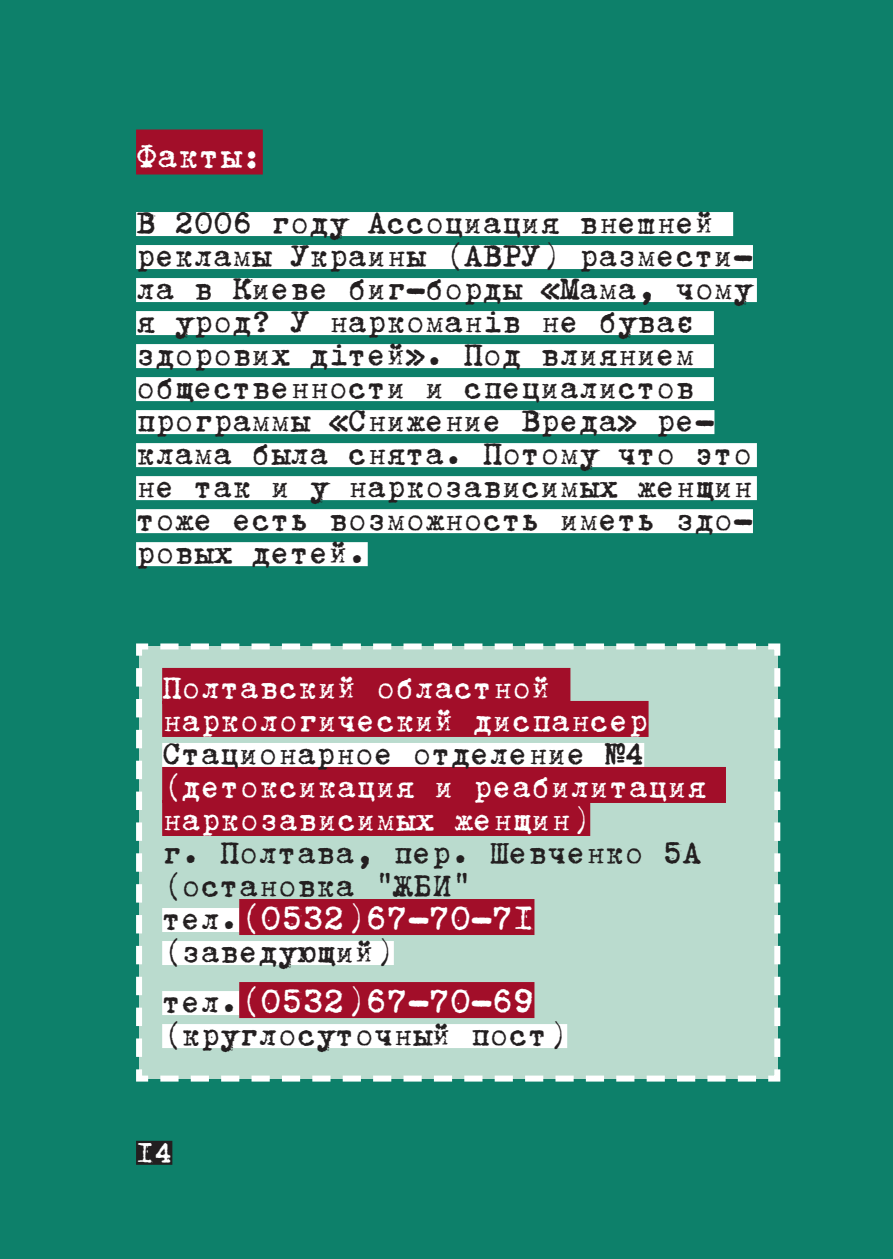
<style>
.page{position:relative;width:893px;height:1259px;background:#0d806a}
.page>*{position:absolute;margin:0;border:0;box-sizing:border-box;transform-origin:0 0}
.t1{font:39px "Trixie C";letter-spacing:-.01em;color:#fff}
.t2{font:36px/33px "Trixie C";letter-spacing:-.015em;color:#231f20}
.t3{font:36px/33px "Trixie C";letter-spacing:-.01em;color:#fff}
.t4{font:33px "Trixie C";color:#fff}
.s1{font-size:36px;color:#231f20}
</style>
<div class="page">
<div style="left:136px;top:129px;width:127px;height:45px;background:#a20e29"></div>
<div style="left:136px;top:212px;width:597px;height:24px;background:#fff"></div>
<div style="left:136px;top:245px;width:617px;height:24px;background:#fff"></div>
<div style="left:136px;top:278px;width:621px;height:24px;background:#fff"></div>
<div style="left:136px;top:311px;width:578px;height:24px;background:#fff"></div>
<div style="left:136px;top:344px;width:578px;height:24px;background:#fff"></div>
<div style="left:136px;top:377px;width:578px;height:24px;background:#fff"></div>
<div style="left:136px;top:410px;width:578px;height:24px;background:#fff"></div>
<div style="left:136px;top:443px;width:621px;height:24px;background:#fff"></div>
<div style="left:136px;top:476px;width:621px;height:24px;background:#fff"></div>
<div style="left:136px;top:509px;width:617px;height:24px;background:#fff"></div>
<div style="left:136px;top:542px;width:232px;height:24px;background:#fff"></div>
<div style="left:136px;top:1140px;width:36px;height:24px;background:#231f20"></div>
<svg style="left:136px;top:643px;width:645px;height:439px;background:#baa0a1"></svg>
<p class="t1" style="left:136px;top:128px;width:128px">Факты:</p>
<p class="t2" style="left:136px;top:203px;width:618px">В 2006 году Ассоциация внешней рекламы Украины (АВРУ) размести&shy;ла в Киеве биг-борды «Мама, чому я урод? У наркоманів не буває здорових дітей». Под влиянием общественности и специалистов программы «Снижение Вреда» ре&shy;клама была снята. Потому что это не так и у наркозависимых женщин тоже есть возможность иметь здо&shy;ровых детей.</p>
<p class="t3" style="left:162px;top:668px;width:488px">Полтавский областной наркологический диспансер</p>
<p class="t2" style="left:162px;top:734px;width:484px">Стационарное отделение №4</p>
<p class="t3" style="left:162px;top:767px;width:546px">(детоксикация и реабилитация наркозависимых женщин)</p>
<p class="t2" style="left:162px;top:833px;width:541px">г. Полтава, пер. Шевченко 5А (остановка "ЖБИ"</p>
<p class="t1" style="left:162px;top:890px;width:374px"><span class="s1">тел.</span>(0532)67-70-71</p>
<p class="t2" style="left:162px;top:932px;width:233px">(заведующий)</p>
<p class="t1" style="left:162px;top:973px;width:374px"><span class="s1">тел.</span>(0532)67-70-69</p>
<p class="t2" style="left:162px;top:1015px;width:407px">(круглосуточный пост)</p>
<p class="t4" style="left:136px;top:1129px;width:38px">14</p>
</div>
